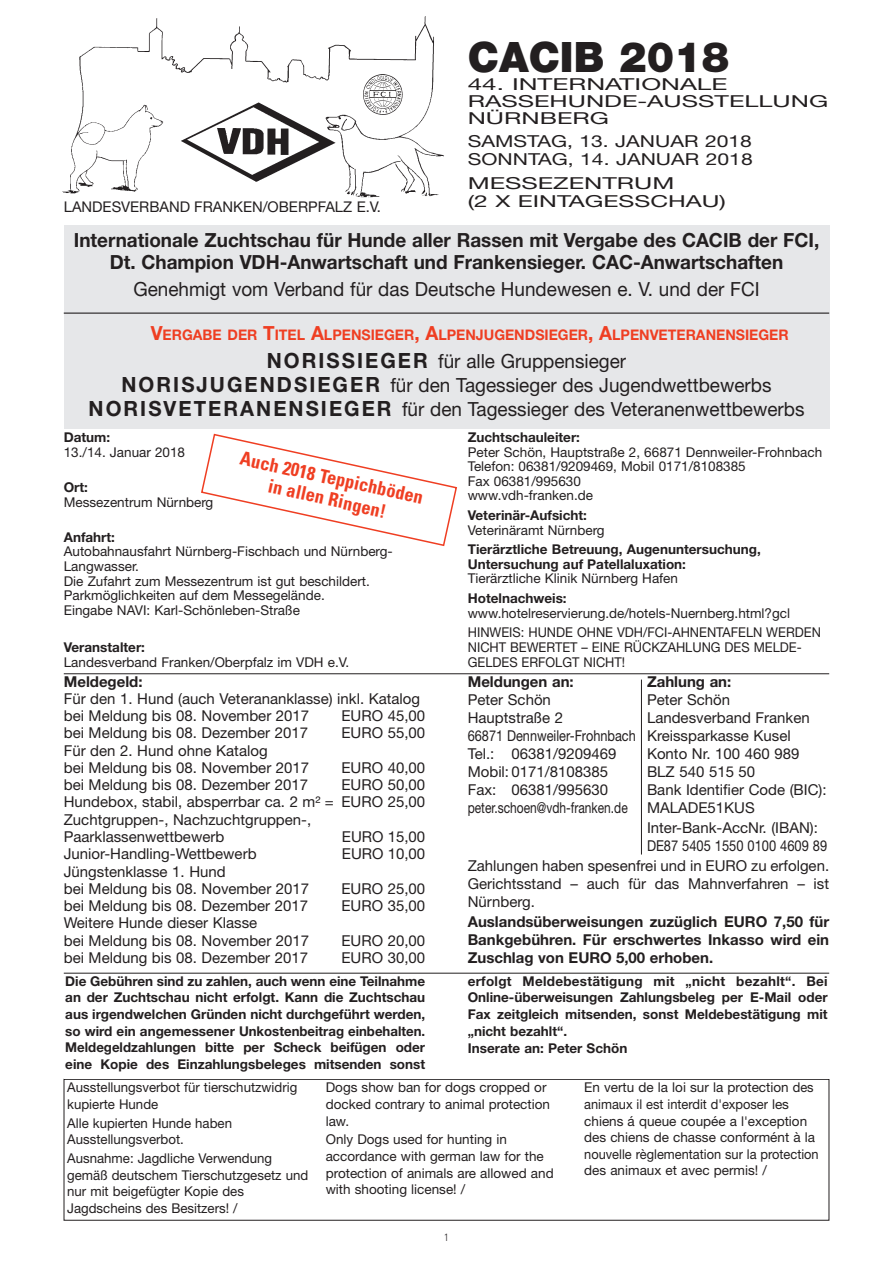
<style>
.page{position:relative;width:893px;height:1263px;background:#fff}
.page>*{position:absolute;margin:0;border:0;box-sizing:border-box;transform-origin:0 0}
.t1{font:900 42px "Helvetica Neue";color:#231f20}
.t2{font:19.5px/24px "Helvetica Neue";color:#231f20;text-align:center}
.t3{font:700 19.5px/22.5px "Helvetica Neue";color:#231f20;text-align:center}
.t4{font:700 condensed 18.9px/21.1px "Univers";color:#ef3e22;text-align:center}
.t5{font:16.5px/16.8px "Helvetica Neue";color:#231f20;scale:1.58 1}
.t6{font:16.5px/18.6px "Helvetica Neue";color:#231f20;scale:1.28 1}
.t7{font:16.5px/17.9px "Helvetica Neue";color:#231f20;scale:1.53 1}
.t8{font:15px/17.2px "Helvetica Neue";color:#231f20}
.t9{font:700 15px/18px "Helvetica Neue";color:#231f20;text-align:justify}
.t10{font:15px/20.1px "Helvetica Neue";color:#231f20;text-align:right;scale:.86 1}
.t11{font:15px "Helvetica Neue";color:#231f20;scale:.8 1}
.t12{font:14.85px "Helvetica Neue";color:#231f20}
.t13{font:700 14.7px "Helvetica Neue";color:#ef3e22}
.t14{font:13.5px/16.6px "Helvetica Neue";color:#231f20}
.t15{font:700 13.5px/16.6px "Helvetica Neue";color:#231f20}
.t16{font:13.5px/14.5px "Helvetica Neue";color:#231f20;scale:.95 1}
.t17{font:300 condensed 10.5px "Univers";color:#231f20}
.s1{font-size:19.5px}
.s2{font-weight:700;font-size:21px}
</style>
<div class="page">
<div style="left:64px;top:1079px;width:765px;height:141px;border:1px solid #231f20"></div>
<hr style="left:64px;top:673px;width:765px;height:1px;background:#231f20">
<hr style="left:64px;top:973px;width:765px;height:1px;background:#231f20">
<div style="left:64px;top:225px;width:765px;height:204px;background:#e6e7e9"></div>
<img style="left:62px;top:16px;width:382px;height:181px">
<img style="left:363px;top:74px;width:39px;height:41px">
<hr style="left:64px;top:313px;width:765px;height:1px;background:#231f20">
<hr style="left:641px;top:680px;width:1px;height:174px;background:#231f20">
<svg style="left:201px;top:433px;width:256px;height:113px"></svg>
<p class="t12" style="left:64px;top:201px;width:319px">LANDESVERBAND FRANKEN/OBERPFALZ E.V.</p>
<h1 class="t1" style="left:468px;top:42px;width:263px">CACIB 2018</h1>
<p class="t5" style="left:468px;top:78px;width:230px">44. INTERNATIONALE<br>RASSEHUNDE-AUSSTELLUNG<br>NÜRNBERG</p>
<p class="t6" style="left:468px;top:133px;width:224px">SAMSTAG, 13. JANUAR 2018<br>SONNTAG, 14. JANUAR 2018</p>
<p class="t7" style="left:468px;top:176px;width:170px">MESSEZENTRUM<br>(2 X EINTAGESSCHAU)</p>
<h2 class="t3" style="left:74px;top:230px;width:747px">Internationale Zuchtschau für Hunde aller Rassen mit Vergabe des CACIB der FCI,<br>Dt. Champion VDH-Anwartschaft und Frankensieger. CAC-Anwartschaften</h2>
<h2 class="t2" style="left:133px;top:279px;width:628px">Genehmigt vom Verband für das Deutsche Hundewesen e. V. und der FCI</h2>
<p class="t13" style="left:151px;top:329px;width:639px"><span class="s1">V</span>ERGABE DER <span class="s1">T</span>ITEL <span class="s1">A</span>LPENSIEGER<span class="s1">, A</span>LPENJUGENDSIEGER<span class="s1">, A</span>LPENVETERANENSIEGER</p>
<h2 class="t2" style="left:89px;top:351px;width:717px"><span class="s2">NORISSIEGER</span> für alle Gruppensieger<br><span class="s2">NORISJUGENDSIEGER</span> für den Tagessieger des Jugendwettbewerbs<br><span class="s2">NORISVETERANENSIEGER</span> für den Tagessieger des Veteranenwettbewerbs</h2>
<p class="t15" style="left:64px;top:430px;width:48px">Datum:</p>
<p class="t14" style="left:64px;top:445px;width:123px">13./14. Januar 2018</p>
<p class="t15" style="left:64px;top:480px;width:26px">Ort:</p>
<p class="t14" style="left:64px;top:495px;width:151px">Messezentrum Nürnberg</p>
<p class="t15" style="left:64px;top:530px;width:53px">Anfahrt:</p>
<p class="t14" style="left:64px;top:546px;width:330px;line-height:14.5px">Autobahnausfahrt Nürnberg-Fischbach und Nürnberg-Langwasser.<br>Die Zufahrt zum Messezentrum ist gut beschildert.<br>Parkmöglichkeiten auf dem Messegelände.<br>Eingabe NAVI: Karl-Schönleben-Straße</p>
<p class="t15" style="left:64px;top:640px;width:83px">Veranstalter:</p>
<p class="t14" style="left:64px;top:655px;width:287px">Landesverband Franken/Oberpfalz im VDH e.V.</p>
<h3 class="t4" style="left:242px;top:449px;width:188px;rotate:12deg">Auch 2018 Teppichböden in allen Ringen!</h3>
<p class="t9" style="left:64px;top:674px;width:80px">Meldegeld:</p>
<p class="t8" style="left:64px;top:691px;width:358px">Für den 1. Hund (auch Veterananklasse) inkl. Katalog bei Meldung bis 08. November 2017</p>
<p class="t8" style="left:341px;top:709px;width:85px">EURO 45,00</p>
<p class="t8" style="left:64px;top:726px;width:246px">bei Meldung bis 08. Dezember 2017</p>
<p class="t8" style="left:341px;top:726px;width:85px">EURO 55,00</p>
<p class="t8" style="left:64px;top:743px;width:247px">Für den 2. Hund ohne Katalog<br>bei Meldung bis 08. November 2017</p>
<p class="t8" style="left:341px;top:760px;width:85px">EURO 40,00</p>
<p class="t8" style="left:64px;top:778px;width:363px;text-indent:278px">EURO 50,00<br>Hundebox, stabil, absperrbar ca. 2 m² = EURO 25,00<br>Zuchtgruppen-, Nachzuchtgruppen-,<br>Paarklassenwettbewerb</p>
<p class="t8" style="left:64px;top:778px;width:246px">bei Meldung bis 08. Dezember 2017</p>
<p class="t8" style="left:342px;top:829px;width:85px">EURO 15,00</p>
<p class="t8" style="left:64px;top:847px;width:194px">Junior-Handling-Wettbewerb</p>
<p class="t8" style="left:342px;top:847px;width:85px">EURO 10,00</p>
<p class="t8" style="left:64px;top:864px;width:247px">Jüngstenklasse 1. Hund<br>bei Meldung bis 08. November 2017</p>
<p class="t8" style="left:341px;top:881px;width:85px">EURO 25,00</p>
<p class="t8" style="left:64px;top:898px;width:246px">bei Meldung bis 08. Dezember 2017</p>
<p class="t8" style="left:341px;top:898px;width:85px">EURO 35,00</p>
<p class="t8" style="left:64px;top:916px;width:247px">Weitere Hunde dieser Klasse<br>bei Meldung bis 08. November 2017</p>
<p class="t8" style="left:341px;top:933px;width:85px">EURO 20,00</p>
<p class="t8" style="left:64px;top:950px;width:246px">bei Meldung bis 08. Dezember 2017</p>
<p class="t8" style="left:341px;top:950px;width:85px">EURO 30,00</p>
<p class="t15" style="left:468px;top:430px;width:114px">Zuchtschauleiter:</p>
<p class="t14" style="left:468px;top:446px;width:356px;line-height:14.5px">Peter Schön, Hauptstraße 2, 66871 Dennweiler-Frohnbach Telefon: 06381/9209469, Mobil 0171/8108385<br>Fax 06381/995630<br>www.vdh-franken.de</p>
<p class="t15" style="left:468px;top:508px;width:121px">Veterinär-Aufsicht:</p>
<p class="t14" style="left:468px;top:523px;width:138px">Veterinäramt Nürnberg</p>
<p class="t15" style="left:468px;top:543px;width:295px;line-height:14.5px">Tierärztliche Betreuung, Augenuntersuchung,<br>Untersuchung auf Patellaluxation:</p>
<p class="t14" style="left:468px;top:572px;width:212px">Tierärztliche Klinik Nürnberg Hafen</p>
<p class="t15" style="left:468px;top:591px;width:100px">Hotelnachweis:</p>
<p class="t14" style="left:468px;top:604px;width:355px;line-height:19.6px">www.hotelreservierung.de/hotels-Nuernberg.html?gcl<br>HINWEIS: HUNDE OHNE VDH/FCI-AHNENTAFELN WERDEN</p>
<p class="t16" style="left:468px;top:641px;width:353px">NICHT BEWERTET – EINE RÜCKZAHLUNG DES MELDE-<br>GELDES ERFOLGT NICHT!</p>
<p class="t9" style="left:468px;top:674px;width:107px">Meldungen an:</p>
<p class="t9" style="left:647px;top:674px;width:86px">Zahlung an:</p>
<p class="t8" style="left:468px;top:692px;width:85px">Peter Schön</p>
<p class="t8" style="left:647px;top:692px;width:85px">Peter Schön</p>
<p class="t8" style="left:468px;top:710px;width:97px">Hauptstraße 2</p>
<p class="t8" style="left:468px;top:710px;width:343px;line-height:18px;text-indent:179px">Landesverband Franken<br>66871 Dennweiler-Frohnbach Kreissparkasse Kusel<br>Tel.: 06381/9209469</p>
<p class="t8" style="left:647px;top:746px;width:154px">Konto Nr. 100 460 989</p>
<p class="t8" style="left:468px;top:764px;width:142px">Mobil: 0171/8108385</p>
<p class="t8" style="left:647px;top:764px;width:110px">BLZ 540 515 50</p>
<p class="t8" style="left:468px;top:782px;width:142px">Fax: 06381/995630</p>
<p class="t8" style="left:647px;top:782px;width:181px">Bank Identifier Code (BIC):</p>
<p class="t11" style="left:468px;top:802px;width:202px">peter.schoen@vdh-franken.de</p>
<p class="t8" style="left:647px;top:799px;width:172px;line-height:20.1px">MALADE51KUS<br>Inter-Bank-AccNr. (IBAN):</p>
<p class="t10" style="left:468px;top:837px;width:422px">DE87 5405 1550 0100 4609 89<br>Zahlungen haben spesenfrei und in EURO zu erfolgen.</p>
<p class="t8" style="left:468px;top:876px;width:363px;line-height:18px">Gerichtsstand – auch für das Mahnverfahren – ist<br>Nürnberg.</p>
<p class="t9" style="left:468px;top:914px;width:363px">Auslandsüberweisungen zuzüglich EURO 7,50 für Bankgebühren. Für erschwertes Inkasso wird ein Zuschlag von EURO 5,00 erhoben.</p>
<p class="t15" style="left:65px;top:974px;width:361px;text-align:justify">Die Gebühren sind zu zahlen, auch wenn eine Teilnahme an der Zuchtschau nicht erfolgt. Kann die Zuchtschau aus irgendwelchen Gründen nicht durchgeführt werden, so wird ein angemessener Unkostenbeitrag einbehalten.<br>Meldegeldzahlungen bitte per Scheck beifügen oder eine Kopie des Einzahlungsbeleges mitsenden sonst</p>
<p class="t15" style="left:468px;top:974px;width:361px">erfolgt Meldebestätigung mit „nicht bezahlt“. Bei Online-überweisungen Zahlungsbeleg per E-Mail oder Fax zeitgleich mitsenden, sonst Meldebestätigung mit „nicht bezahlt“.<br>Inserate an: Peter Schön</p>
<p class="t14" style="left:67px;top:1080px;width:232px">Ausstellungsverbot für tierschutzwidrig kupierte Hunde</p>
<p class="t14" style="left:67px;top:1116px;width:166px">Alle kupierten Hunde haben<br>Ausstellungsverbot.</p>
<p class="t14" style="left:67px;top:1151px;width:243px">Ausnahme: Jagdliche Verwendung gemäß deutschem Tierschutzgesetz und nur mit beigefügter Kopie des<br>Jagdscheins des Besitzers! /</p>
<p class="t14" style="left:326px;top:1080px;width:226px">Dogs show ban for dogs cropped or docked contrary to animal protection law.</p>
<p class="t14" style="left:326px;top:1132px;width:229px">Only Dogs used for hunting in accordance with german law for the protection of animals are allowed and with shooting license! /</p>
<p class="t17" style="left:444px;top:1233px;width:6px">1</p>
<p class="t14" style="left:584px;top:1080px;width:236px">En vertu de la loi sur la protection des animaux il est interdit d'exposer les chiens á queue coupée a l'exception des chiens de chasse conformént à la nouvelle règlementation sur la protection des animaux et avec permis! /</p>
</div>
